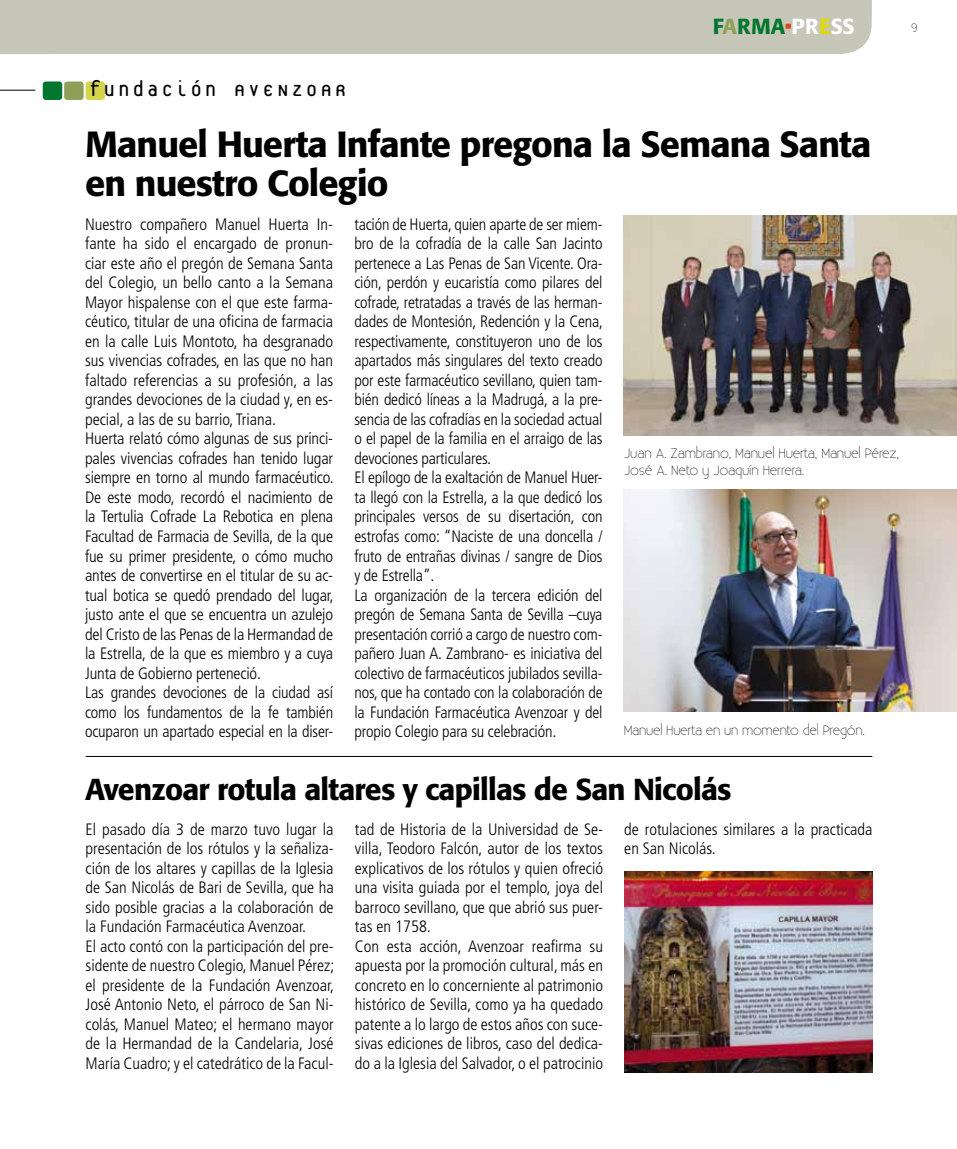
<style>
.page{position:relative;width:957px;height:1149px;background:#fff}
.page>*{position:absolute;margin:0;border:0;box-sizing:border-box;transform-origin:0 0}
.t1{font:500 36px/39px "Formata";letter-spacing:-.025em;color:#000}
.t2{font:500 30px "Formata";letter-spacing:-.025em;color:#000}
.t3{font:24px "Platelet";letter-spacing:.14em;color:#000}
.t4{font:500 21.6px "Formata";color:#00762e}
.t5{font:300 condensed 16.5px/19.5px "Frutiger";letter-spacing:-.01em;color:#000}
.t6{font:300 13.5px/16.5px "Existence";letter-spacing:-.015em;color:#000}
.t7{font:300 12px "Existence";color:#000}
.s1{color:#8ea058}
.s2{color:#fff}
.s3{color:#dfda00}
</style>
<div class="page">
<div style="left:0;top:0;width:872px;height:54px;background:#c6c6b9"></div>
<svg style="left:785px;top:21px;width:6px;height:8px"></svg>
<hr style="left:0;top:90px;width:35px;height:1px;background:#000">
<div style="left:43px;top:81px;width:19px;height:19px;background:#00762e;border-radius:3px"></div>
<div style="left:64px;top:81px;width:20px;height:19px;background:#8ea058;border-radius:3px"></div>
<div style="left:86px;top:81px;width:19px;height:19px;background:#d5d54d;border-radius:3px"></div>
<img style="left:624px;top:215px;width:333px;height:220px">
<img style="left:624px;top:489px;width:333px;height:222px">
<hr style="left:86px;top:756px;width:786px;height:1px;background:#000">
<img style="left:624px;top:871px;width:248px;height:200px">
<h3 class="t3" style="left:89px;top:80px;width:258px">fundación AVENZOAR</h3>
<h3 class="t4" style="left:712px;top:13px;width:143px">F<span class="s1">A</span>RMA <span class="s2">PR</span><span class="s3">E</span><span class="s2">SS</span></h3>
<p class="t7" style="left:911px;top:22px;width:8px">9</p>
<h1 class="t1" style="left:85px;top:125px;width:787px">Manuel Huerta Infante pregona la Semana Santa en nuestro Colegio</h1>
<p class="t5" style="left:85px;top:214px;width:250px">Nuestro compañero Manuel Huerta In&shy;fante ha sido el encargado de pronun&shy;ciar este año el pregón de Semana Santa del Colegio, un bello canto a la Semana Mayor hispalense con el que este farma&shy;céutico, titular de una oficina de farmacia en la calle Luis Montoto, ha desgranado sus vivencias cofrades, en las que no han faltado referencias a su profesión, a las grandes devociones de la ciudad y, en es&shy;pecial, a las de su barrio, Triana.<br>Huerta relató cómo algunas de sus princi&shy;pales vivencias cofrades han tenido lugar siempre en torno al mundo farmacéutico.<br>De este modo, recordó el nacimiento de la Tertulia Cofrade La Rebotica en plena Facultad de Farmacia de Sevilla, de la que fue su primer presidente, o cómo mucho antes de convertirse en el titular de su ac&shy;tual botica se quedó prendado del lugar, justo ante el que se encuentra un azulejo del Cristo de las Penas de la Hermandad de la Estrella, de la que es miembro y a cuya Junta de Gobierno perteneció.<br>Las grandes devociones de la ciudad así como los fundamentos de la fe también ocuparon un apartado especial en la diser-</p>
<p class="t5" style="left:354px;top:214px;width:250px">tación de Huerta, quien aparte de ser miem&shy;bro de la cofradía de la calle San Jacinto pertenece a Las Penas de San Vicente. Ora&shy;ción, perdón y eucaristía como pilares del cofrade, retratadas a través de las herman&shy;dades de Montesión, Redención y la Cena, respectivamente, constituyeron uno de los apartados más singulares del texto creado por este farmacéutico sevillano, quien tam&shy;bién dedicó líneas a la Madrugá, a la pre&shy;sencia de las cofradías en la sociedad actual o el papel de la familia en el arraigo de las devociones particulares.<br>El epílogo de la exaltación de Manuel Huer&shy;ta llegó con la Estrella, a la que dedicó los principales versos de su disertación, con estrofas como: “Naciste de una doncella / fruto de entrañas divinas / sangre de Dios y de Estrella”.<br>La organización de la tercera edición del pregón de Semana Santa de Sevilla –cuya presentación corrió a cargo de nuestro com&shy;pañero Juan A. Zambrano- es iniciativa del colectivo de farmacéuticos jubilados sevilla&shy;nos, que ha contado con la colaboración de la Fundación Farmacéutica Avenzoar y del propio Colegio para su celebración.</p>
<p class="t6" style="left:624px;top:446px;width:276px">Juan A. Zambrano, Manuel Huerta, Manuel Pérez,<br>José A. Neto y Joaquín Herrera.</p>
<p class="t6" style="left:624px;top:722px;width:243px">Manuel Huerta en un momento del Pregón.</p>
<h2 class="t2" style="left:85px;top:770px;width:648px">Avenzoar rotula altares y capillas de San Nicolás</h2>
<p class="t5" style="left:86px;top:819px;width:250px">El pasado día 3 de marzo tuvo lugar la presentación de los rótulos y la señaliza&shy;ción de los altares y capillas de la Iglesia de San Nicolás de Bari de Sevilla, que ha sido posible gracias a la colaboración de la Fundación Farmacéutica Avenzoar.<br>El acto contó con la participación del pre&shy;sidente de nuestro Colegio, Manuel Pérez; el presidente de la Fundación Avenzoar, José Antonio Neto, el párroco de San Ni&shy;colás, Manuel Mateo; el hermano mayor de la Hermandad de la Candelaria, José María Cuadro; y el catedrático de la Facul-</p>
<p class="t5" style="left:355px;top:819px;width:250px">tad de Historia de la Universidad de Se&shy;villa, Teodoro Falcón, autor de los textos explicativos de los rótulos y quien ofreció una visita guiada por el templo, joya del barroco sevillano, que que abrió sus puer&shy;tas en 1758.<br>Con esta acción, Avenzoar reafirma su apuesta por la promoción cultural, más en concreto en lo concerniente al patrimonio histórico de Sevilla, como ya ha quedado patente a lo largo de estos años con suce&shy;sivas ediciones de libros, caso del dedica&shy;do a la Iglesia del Salvador, o el patrocinio</p>
<p class="t5" style="left:624px;top:819px;width:250px">de rotulaciones similares a la practicada en San Nicolás.</p>
</div>
